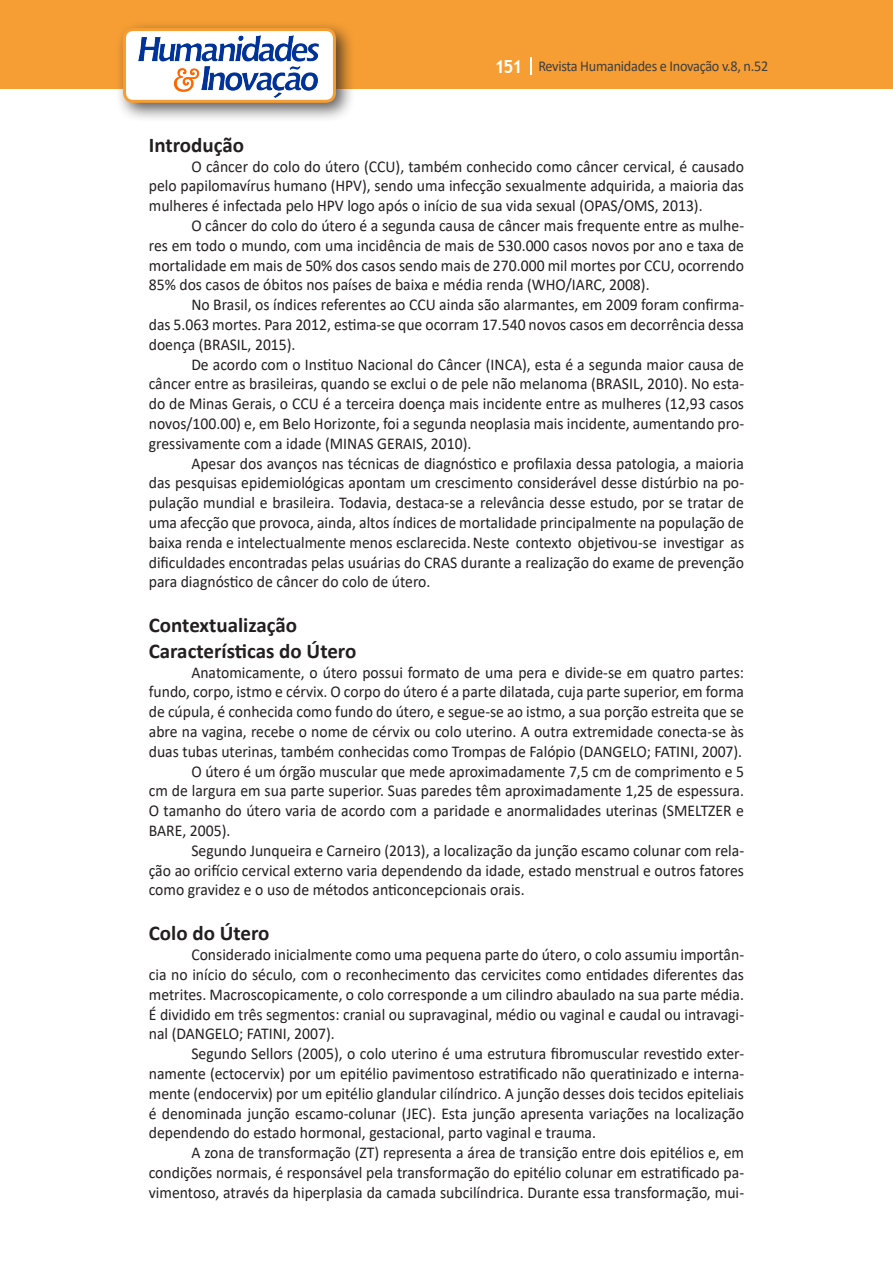
<style>
.page{position:relative;width:893px;height:1263px;background:#fff}
.page>*{position:absolute;margin:0;border:0;box-sizing:border-box;transform-origin:0 0}
.Titulo_2{font:700 21px "Calibri";color:#231f20}
.Texto{font:16.5px/19.8px "Calibri";color:#231f20;text-align:justify;scale:.95 1}
.t1{font:15px "Calibri";letter-spacing:-.02em;color:#3e3e3f;scale:.95 1}
.s1{font-family:"Trebuchet MS";font-weight:700;font-size:18px;color:#fff}
</style>
<div class="page">
<div style="left:0;top:0;width:893px;height:88px;background:#f69e34"></div>
<svg style="left:530px;top:57px;width:2px;height:18px"></svg>
<div style="left:115px;top:20px;width:241px;height:103px;background:#231f20;opacity:.75"></div>
<div style="left:125px;top:30px;width:209px;height:71px;background:#fff;border-radius:9px"></div>
<img style="left:138px;top:35px;width:181px;height:62px">
<div style="left:123px;top:28px;width:213px;height:75px;border:3px solid #f69e34;border-radius:9px"></div>
<p class="t1" style="left:495px;top:56px;width:290px"><span class="s1">151</span> Revista Humanidades e Inovação v.8, n.52</p>
<p class="Titulo_2" style="left:149px;top:130px;width:97px">Introdução</p>
<p class="Texto" style="left:149px;top:156px;width:628px;text-indent:43px">O câncer do colo do útero (CCU), também conhecido como câncer cervical, é causado pelo papilomavírus humano (HPV), sendo uma infecção sexualmente adquirida, a maioria das mulheres é infectada pelo HPV logo após o início de sua vida sexual (OPAS/OMS, 2013).</p>
<p class="Texto" style="left:149px;top:215px;width:628px;text-indent:43px">O câncer do colo do útero é a segunda causa de câncer mais frequente entre as mulhe&shy;res em todo o mundo, com uma incidência de mais de 530.000 casos novos por ano e taxa de mortalidade em mais de 50% dos casos sendo mais de 270.000 mil mortes por CCU, ocorrendo 85% dos casos de óbitos nos países de baixa e média renda (WHO/IARC, 2008).</p>
<p class="Texto" style="left:149px;top:294px;width:628px;text-indent:43px">No Brasil, os índices referentes ao CCU ainda são alarmantes, em 2009 foram confirma&shy;das 5.063 mortes. Para 2012, estima-se que ocorram 17.540 novos casos em decorrência dessa doença (BRASIL, 2015).</p>
<p class="Texto" style="left:149px;top:354px;width:628px;text-indent:43px">De acordo com o Instituo Nacional do Câncer (INCA), esta é a segunda maior causa de câncer entre as brasileiras, quando se exclui o de pele não melanoma (BRASIL, 2010). No esta&shy;do de Minas Gerais, o CCU é a terceira doença mais incidente entre as mulheres (12,93 casos novos/100.00) e, em Belo Horizonte, foi a segunda neoplasia mais incidente, aumentando pro&shy;gressivamente com a idade (MINAS GERAIS, 2010).</p>
<p class="Texto" style="left:149px;top:453px;width:628px;text-indent:43px">Apesar dos avanços nas técnicas de diagnóstico e profilaxia dessa patologia, a maioria das pesquisas epidemiológicas apontam um crescimento considerável desse distúrbio na po&shy;pulação mundial e brasileira. Todavia, destaca-se a relevância desse estudo, por se tratar de uma afecção que provoca, ainda, altos índices de mortalidade principalmente na população de baixa renda e intelectualmente menos esclarecida.Neste contexto objetivou-se investigar as dificuldades encontradas pelas usuárias do CRAS durante a realização do exame de prevenção para diagnóstico de câncer do colo de útero.</p>
<p class="Titulo_2" style="left:149px;top:611px;width:150px">Contextualização</p>
<p class="Titulo_2" style="left:149px;top:636px;width:209px">Características do Útero</p>
<p class="Texto" style="left:149px;top:662px;width:628px;text-indent:43px">Anatomicamente, o útero possui formato de uma pera e divide-se em quatro partes: fundo, corpo, istmo e cérvix. O corpo do útero é a parte dilatada, cuja parte superior, em forma de cúpula, é conhecida como fundo do útero, e segue-se ao istmo, a sua porção estreita que se abre na vagina, recebe o nome de cérvix ou colo uterino. A outra extremidade conecta-se às duas tubas uterinas, também conhecidas como Trompas de Falópio (DANGELO; FATINI, 2007).</p>
<p class="Texto" style="left:149px;top:761px;width:628px;text-indent:43px">O útero é um órgão muscular que mede aproximadamente 7,5 cm de comprimento e 5 cm de largura em sua parte superior. Suas paredes têm aproximadamente 1,25 de espessura.<br>O tamanho do útero varia de acordo com a paridade e anormalidades uterinas (SMELTZER e BARE, 2005).</p>
<p class="Texto" style="left:149px;top:840px;width:628px;text-indent:43px">Segundo Junqueira e Carneiro (2013), a localização da junção escamo colunar com rela&shy;ção ao orifício cervical externo varia dependendo da idade, estado menstrual e outros fatores como gravidez e o uso de métodos anticoncepcionais orais.</p>
<p class="Titulo_2" style="left:149px;top:918px;width:122px">Colo do Útero</p>
<p class="Texto" style="left:149px;top:944px;width:628px;text-indent:43px">Considerado inicialmente como uma pequena parte do útero, o colo assumiu importân&shy;cia no início do século, com o reconhecimento das cervicites como entidades diferentes das metrites. Macroscopicamente, o colo corresponde a um cilindro abaulado na sua parte média.<br>É dividido em três segmentos: cranial ou supravaginal, médio ou vaginal e caudal ou intravagi&shy;nal (DANGELO; FATINI, 2007).</p>
<p class="Texto" style="left:149px;top:1043px;width:628px;text-indent:43px">Segundo Sellors (2005), o colo uterino é uma estrutura fibromuscular revestido exter&shy;namente (ectocervix) por um epitélio pavimentoso estratificado não queratinizado e interna&shy;mente (endocervix) por um epitélio glandular cilíndrico. A junção desses dois tecidos epiteliais é denominada junção escamo-colunar (JEC). Esta junção apresenta variações na localização dependendo do estado hormonal, gestacional, parto vaginal e trauma.</p>
<p class="Texto" style="left:149px;top:1142px;width:628px;text-indent:43px">A zona de transformação (ZT) representa a área de transição entre dois epitélios e, em condições normais, é responsável pela transformação do epitélio colunar em estratificado pa&shy;vimentoso, através da hiperplasia da camada subcilíndrica. Durante essa transformação, mui-</p>
</div>
